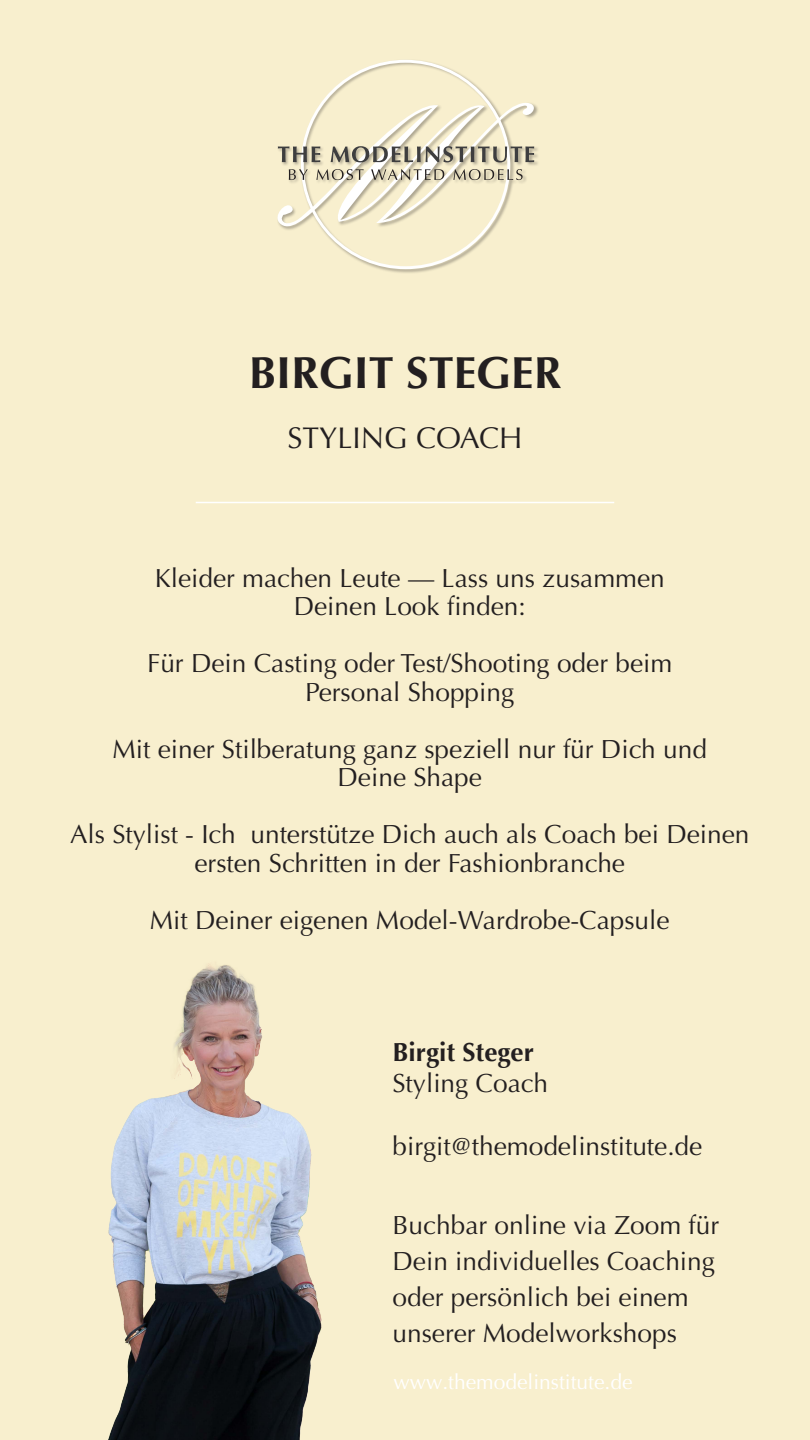
<style>
.page{position:relative;width:810px;height:1440px;background:#f8efce}
.page>*{position:absolute;margin:0;border:0;box-sizing:border-box;transform-origin:0 0}
.t1{font:700 45px "Optima";color:#231f20}
.t2{font:30px "Optima";color:#231f20}
.t3{font:26.25px/28.5px "Optima";color:#231f20;text-align:center}
.t4{font:700 26.25px "Optima";color:#231f20}
.t5{font:21px "Optima";color:#fff}
</style>
<div class="page">
<div style="left:277px;top:59px;width:262px;height:215px;background:#231f20;opacity:.35"></div>
<svg style="left:277px;top:97px;width:262px;height:134px"></svg>
<hr style="left:196px;top:502px;width:418px;height:1px;background:#fff">
<img style="left:108px;top:964px;width:214px;height:476px">
<p class="t1" style="left:249px;top:346px;width:314px">BIRGIT STEGER</p>
<p class="t2" style="left:288px;top:421px;width:236px">STYLING COACH</p>
<p class="t3" style="left:155px;top:564px;width:512px">Kleider machen Leute — Lass uns zusammen<br>Deinen Look finden:</p>
<p class="t3" style="left:147px;top:649px;width:527px">Für Dein Casting oder Test/Shooting oder beim<br>Personal Shopping</p>
<p class="t3" style="left:113px;top:735px;width:596px">Mit einer Stilberatung ganz speziell nur für Dich und<br>Deine Shape</p>
<p class="t3" style="left:70px;top:820px;width:681px">Als Stylist - Ich unterstütze Dich auch als Coach bei Deinen ersten Schritten in der Fashionbranche</p>
<p class="t3" style="left:150px;top:906px;width:521px">Mit Deiner eigenen Model-Wardrobe-Capsule</p>
<p class="t4" style="left:393px;top:1036px;width:143px">Birgit Steger</p>
<p class="t3" style="left:393px;top:1069px;width:157px">Styling Coach</p>
<p class="t3" style="left:393px;top:1132px;width:311px">birgit@themodelinstitute.de</p>
<p class="t3" style="left:393px;top:1207px;width:328px;line-height:36px;text-align:left">Buchbar online via Zoom für<br>Dein individuelles Coaching oder persönlich bei einem unserer Modelworkshops</p>
<p class="t5" style="left:393px;top:1369px;width:241px">www.themodelinstitute.de</p>
</div>
